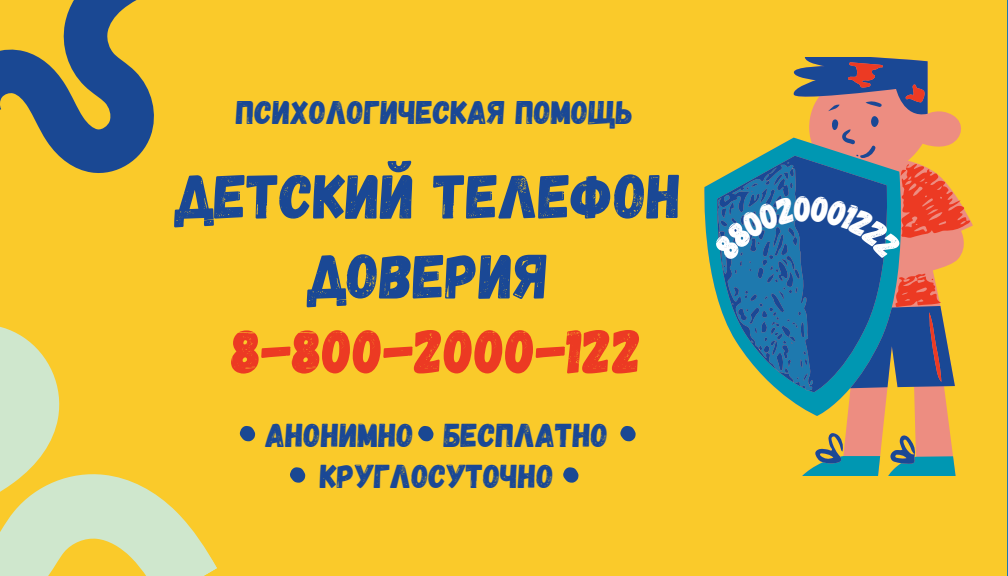
<style>
.page{position:relative;width:1008px;height:576px;background:#fff}
.page>*{position:absolute;margin:0;border:0;box-sizing:border-box;transform-origin:0 0}
.t1{font:62.4px "Gagalin";color:#1a4895}
.t2{font:62.4px "Gagalin";color:#ec3a23}
.t3{font:33.2px/41.6px "Gagalin";color:#1a4895;text-align:center}
.t4{font:32.8px "Gagalin";color:#1a4895}
</style>
<div class="page">
<div style="left:0;top:0;width:1007px;height:576px;background:#faca2a"></div>
<svg style="left:0;top:326px;width:217px;height:250px"></svg>
<svg style="left:0;top:0;width:154px;height:173px;fill:#1a4893"></svg>
<svg style="left:704px;top:183px;width:252px;height:292px"></svg>
<svg style="left:714px;top:58px;width:241px;height:406px"></svg>
<svg style="left:848px;top:62px;width:122px;height:320px"></svg>
<svg style="left:620px;top:426px;width:16px;height:15px"></svg>
<svg style="left:563px;top:467px;width:15px;height:16px"></svg>
<svg style="left:290px;top:467px;width:15px;height:16px"></svg>
<svg style="left:240px;top:426px;width:15px;height:15px"></svg>
<svg style="left:418px;top:426px;width:16px;height:15px"></svg>
<svg style="left:712px;top:162px;width:162px;height:228px;background:#316e94"></svg>
<p class="t4" style="left:236px;top:91px;width:399px">Психологическая помощь</p>
<p class="t1" style="left:173px;top:156px;width:510px">Детский Телефон</p>
<p class="t1" style="left:306px;top:236px;width:245px">Доверия</p>
<p class="t2" style="left:232px;top:311px;width:412px">8-800-2000-122</p>
<p class="t3" style="left:266px;top:412px;width:344px">Анонимно бесплатно круглосуточно</p>
</div>
